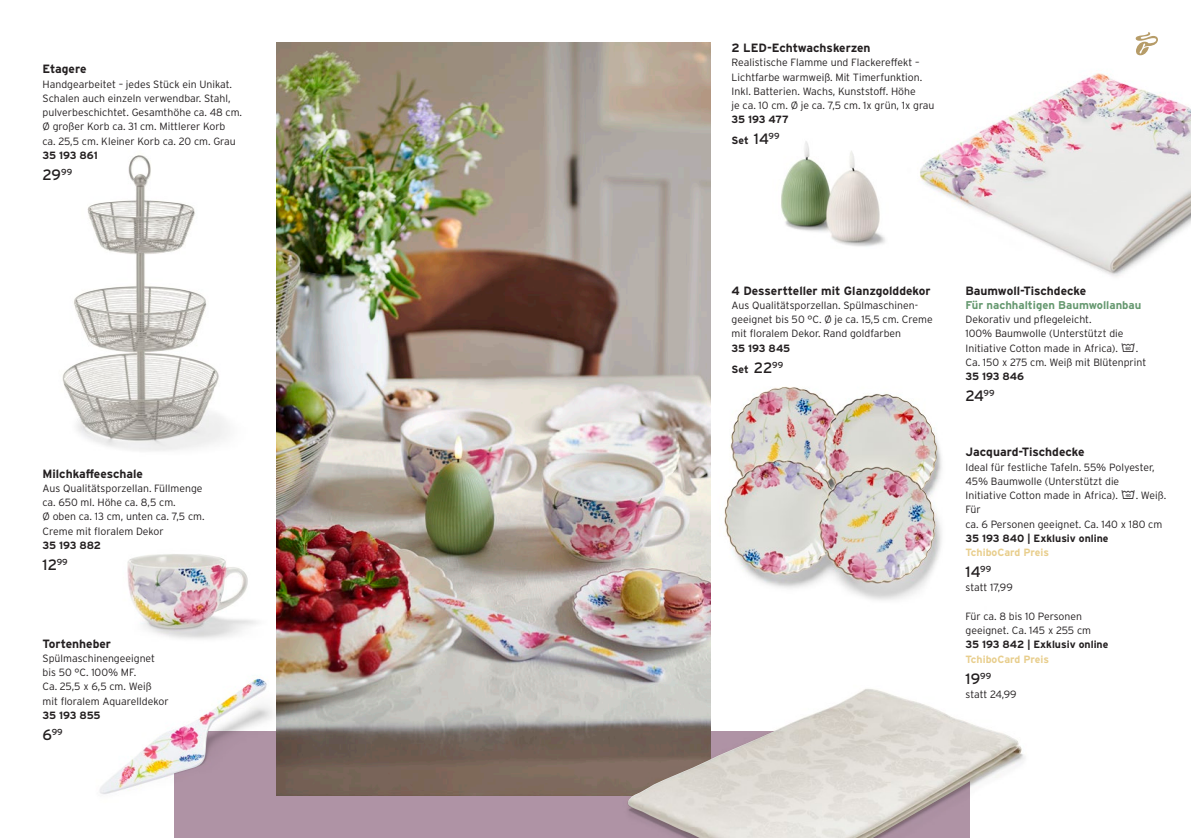
<style>
.page{position:relative;width:1191px;height:838px;background:#fff}
.page>*{position:absolute;margin:0;border:0;box-sizing:border-box;transform-origin:0 0}
.t1{font:15px "Interstate WGL";color:#231f20}
.t2{font:700 12px "Interstate WGL";color:#231f20}
.t3{font:700 11.25px "Interstate WGL";color:#65986f}
.t4{font:300 10.5px/14.2px "Interstate WGL";color:#231f20}
.t5{font:700 10.5px/21px "Interstate WGL";color:#231f20}
.t6{font:700 10.5px "Interstate WGL";color:#e8ce8d}
.t7{font:8.7px "Interstate WGL";color:#231f20}
.s1{font-size:15px}
.s2{font-weight:400;font-size:15px}
.s3{font-family:"Sym 2020 2 TC Medium";font-weight:400;font-size:13.5px}
</style>
<div class="page">
<div style="left:174px;top:731px;width:795px;height:107px;background:#af93a5"></div>
<img style="left:62px;top:155px;width:166px;height:296px">
<img style="left:63px;top:155px;width:75px;height:268px">
<img style="left:276px;top:43px;width:434px;height:752px">
<img style="left:683px;top:375px;width:259px;height:236px">
<img style="left:725px;top:387px;width:210px;height:195px">
<img style="left:99px;top:664px;width:188px;height:132px">
<img style="left:100px;top:679px;width:166px;height:114px">
<img style="left:836px;top:208px;width:49px;height:39px">
<img style="left:781px;top:141px;width:98px;height:100px">
<img style="left:611px;top:663px;width:414px;height:141px">
<img style="left:628px;top:690px;width:392px;height:148px">
<img style="left:920px;top:74px;width:271px;height:197px">
<img style="left:127px;top:520px;width:152px;height:137px">
<img style="left:128px;top:554px;width:119px;height:74px">
<svg style="left:1135px;top:32px;width:23px;height:23px"></svg>
<p class="t2" style="left:43px;top:60px;width:45px">Etagere</p>
<p class="t4" style="left:43px;top:76px;width:201px">Handgearbeitet – jedes Stück ein Unikat.<br>Schalen auch einzeln verwendbar. Stahl, pulverbeschichtet. Gesamthöhe ca. 48 cm.<br>Ø großer Korb ca. 31 cm. Mittlerer Korb<br>ca. 25,5 cm. Kleiner Korb ca. 20 cm. Grau</p>
<p class="t5" style="left:43px;top:144px;width:57px">35 193 861</p>
<h1 class="t1" style="left:43px;top:164px;width:31px">29<sup>99</sup></h1>
<p class="t2" style="left:43px;top:464px;width:102px">Milchkaffeeschale</p>
<p class="t4" style="left:43px;top:480px;width:164px">Aus Qualitätsporzellan. Füllmenge ca. 650 ml. Höhe ca. 8,5 cm.<br>Ø oben ca. 13 cm, unten ca. 7,5 cm.<br>Creme mit floralem Dekor</p>
<p class="t5" style="left:43px;top:534px;width:60px">35 193 882</p>
<h1 class="t1" style="left:43px;top:554px;width:27px">12<sup>99</sup></h1>
<p class="t2" style="left:43px;top:634px;width:70px">Tortenheber</p>
<p class="t4" style="left:43px;top:650px;width:128px">Spülmaschinengeeignet bis 50 °C. 100% MF.<br>Ca. 25,5 x 6,5 cm. Weiß mit floralem Aquarelldekor</p>
<p class="t5" style="left:43px;top:704px;width:60px">35 193 855</p>
<p class="t7" style="left:43px;top:725px;width:22px"><span class="s1">6</span>99</p>
<p class="t2" style="left:731px;top:39px;width:140px">2 LED-Echtwachskerzen</p>
<p class="t4" style="left:731px;top:55px;width:204px">Realistische Flamme und Flackereffekt – Lichtfarbe warmweiß. Mit Timerfunktion.<br>Inkl. Batterien. Wachs, Kunststoff. Höhe<br>je ca. 10 cm. Ø je ca. 7,5 cm. 1x grün, 1x grau</p>
<p class="t5" style="left:731px;top:109px;width:59px">35 193 477<br>Set <span class="s2">14</span><sup>99</sup></p>
<p class="t2" style="left:731px;top:282px;width:200px">4 Dessertteller mit Glanzgolddekor</p>
<p class="t4" style="left:731px;top:297px;width:203px">Aus Qualitätsporzellan. Spülmaschinen&shy;geeignet bis 50 °C. Ø je ca. 15,5 cm. Creme mit floralem Dekor. Rand goldfarben</p>
<p class="t5" style="left:731px;top:337px;width:60px">35 193 845<br>Set <span class="s2">22</span><sup>99</sup></p>
<p class="t2" style="left:965px;top:282px;width:122px">Baumwoll-Tischdecke</p>
<p class="t3" style="left:965px;top:297px;width:177px">Für nachhaltigen Baumwollanbau</p>
<p class="t4" style="left:965px;top:312px;width:182px">Dekorativ und pflegeleicht.<br>100% Baumwolle (Unterstützt die Initiative Cotton made in Africa). <span class="s3">c</span>.<br>Ca. 150 x 275 cm. Weiß mit Blütenprint</p>
<p class="t5" style="left:965px;top:365px;width:60px">35 193 846</p>
<h1 class="t1" style="left:965px;top:385px;width:30px">24<sup>99</sup></h1>
<p class="t2" style="left:965px;top:443px;width:121px">Jacquard-Tischdecke</p>
<p class="t4" style="left:965px;top:459px;width:202px">Ideal für festliche Tafeln. 55% Polyester,<br>45% Baumwolle (Unterstützt die<br>Initiative Cotton made in Africa). <span class="s3">e</span>. Weiß.<br>Für<br>ca. 6 Personen geeignet. Ca. 140 x 180 cm</p>
<p class="t5" style="left:965px;top:527px;width:145px">35 193 840 | Exklusiv online</p>
<p class="t6" style="left:965px;top:544px;width:85px">TchiboCard Preis</p>
<h1 class="t1" style="left:965px;top:561px;width:27px">14<sup>99</sup></h1>
<p class="t4" style="left:965px;top:580px;width:49px">statt 17,99</p>
<p class="t4" style="left:965px;top:608px;width:127px">Für ca. 8 bis 10 Personen geeignet. Ca. 145 x 255 cm</p>
<p class="t5" style="left:965px;top:633px;width:144px">35 193 842 | Exklusiv online</p>
<p class="t6" style="left:965px;top:651px;width:85px">TchiboCard Preis</p>
<h1 class="t1" style="left:965px;top:667px;width:27px">19<sup>99</sup></h1>
<p class="t4" style="left:965px;top:686px;width:53px">statt 24,99</p>
</div>
